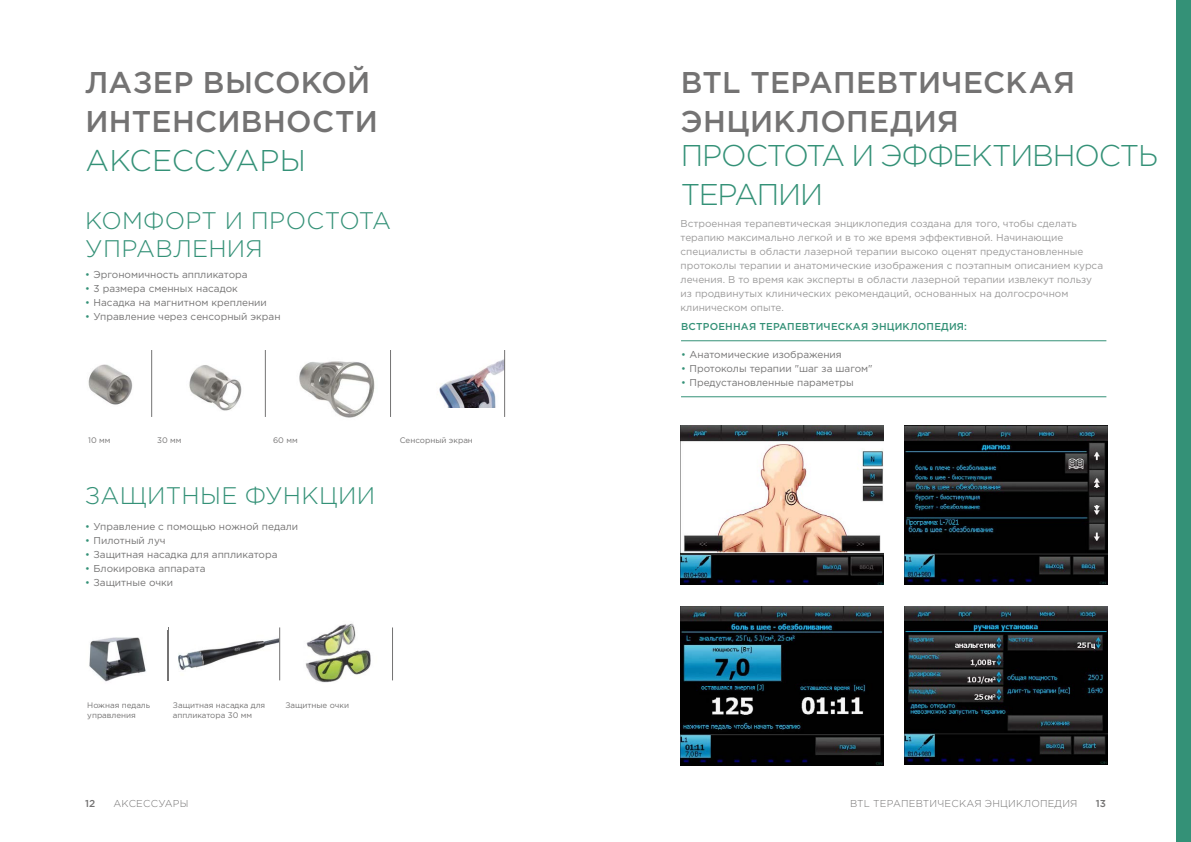
<style>
.page{position:relative;width:1191px;height:842px;background:#fff}
.page>*{position:absolute;margin:0;border:0;box-sizing:border-box;transform-origin:0 0}
.t1{font:500 30px/39px "Gotham Pro";letter-spacing:.01em;color:#747373}
.t2{font:300 30px/39px "Gotham Pro";letter-spacing:-.04em;color:#349177}
.t3{font:300 30px "Gotham Pro";letter-spacing:.01em;color:#349177}
.t4{font:300 24px/28px "Gotham Pro";letter-spacing:.015em;color:#349177}
.t5{font:10px/14px "Gotham Pro";color:#9b9a9a}
.t6{font:10px "Gotham Pro";color:#747373}
.t7{font:300 10px "Gotham Pro";letter-spacing:.02em;color:#747373}
.t8{font:500 10px "Gotham Pro";letter-spacing:.02em;color:#349177}
.t9{font:500 10px "Gotham Pro";color:#747373}
.t10{font:8px/10px "Gotham Pro";color:#747373}
.s1{color:#349177}
</style>
<div class="page">
<img style="left:196px;top:638px;width:83px;height:30px">
<hr style="left:681px;top:340px;width:425px;height:1px;background:#349177">
<hr style="left:681px;top:396px;width:425px;height:1px;background:#349177">
<hr style="left:168px;top:627px;width:1px;height:53px;background:#747373">
<hr style="left:279px;top:627px;width:1px;height:53px;background:#747373">
<img style="left:305px;top:623px;width:66px;height:60px">
<img style="left:89px;top:630px;width:107px;height:52px">
<img style="left:168px;top:630px;width:1px;height:50px">
<hr style="left:392px;top:627px;width:1px;height:53px;background:#747373">
<img style="left:88px;top:364px;width:45px;height:41px">
<hr style="left:151px;top:350px;width:1px;height:67px;background:#747373">
<img style="left:189px;top:365px;width:53px;height:46px">
<hr style="left:265px;top:350px;width:1px;height:67px;background:#747373">
<img style="left:299px;top:361px;width:76px;height:57px">
<hr style="left:390px;top:350px;width:1px;height:67px;background:#747373">
<img style="left:439px;top:359px;width:65px;height:49px">
<hr style="left:504px;top:350px;width:1px;height:67px;background:#747373">
<img style="left:904px;top:426px;width:203px;height:158px">
<img style="left:904px;top:606px;width:203px;height:158px">
<img style="left:680px;top:426px;width:204px;height:159px">
<img style="left:680px;top:606px;width:204px;height:159px">
<div style="left:1176px;top:0;width:15px;height:842px;background:#349177"></div>
<h1 class="t1" style="left:85px;top:62px;width:294px">ЛАЗЕР ВЫСОКОЙ<br>ИНТЕНСИВНОСТИ</h1>
<h1 class="t3" style="left:85px;top:144px;width:222px">АКСЕССУАРЫ</h1>
<h2 class="t4" style="left:85px;top:207px;width:307px">КОМФОРТ И ПРОСТОТА<br>УПРАВЛЕНИЯ</h2>
<p class="t6" style="left:85px;top:269px;width:164px"><span class="s1">•</span> Эргономичность аппликатора</p>
<p class="t6" style="left:85px;top:283px;width:154px"><span class="s1">•</span> 3 размера сменных насадок</p>
<p class="t6" style="left:85px;top:297px;width:183px"><span class="s1">•</span> Насадка на магнитном креплении</p>
<p class="t6" style="left:85px;top:311px;width:197px"><span class="s1">•</span> Управление через сенсорный экран</p>
<p class="t10" style="left:88px;top:435px;width:24px">10 мм</p>
<p class="t10" style="left:157px;top:435px;width:26px">30 мм</p>
<p class="t10" style="left:273px;top:435px;width:26px">60 мм</p>
<h2 class="t4" style="left:85px;top:482px;width:291px">ЗАЩИТНЫЕ ФУНКЦИИ</h2>
<p class="t6" style="left:85px;top:521px;width:215px"><span class="s1">•</span> Управление с помощью ножной педали</p>
<p class="t6" style="left:85px;top:535px;width:82px"><span class="s1">•</span> Пилотный луч</p>
<p class="t6" style="left:85px;top:549px;width:194px"><span class="s1">•</span> Защитная насадка для аппликатора</p>
<p class="t6" style="left:85px;top:563px;width:122px"><span class="s1">•</span> Блокировка аппарата</p>
<p class="t6" style="left:85px;top:577px;width:90px"><span class="s1">•</span> Защитные очки</p>
<p class="t10" style="left:400px;top:436px;width:75px">Сенсорный экран</p>
<p class="t10" style="left:87px;top:700px;width:64px">Ножная педаль управления</p>
<p class="t10" style="left:173px;top:700px;width:94px">Защитная насадка для</p>
<p class="t10" style="left:285px;top:700px;width:65px">Защитные очки</p>
<p class="t10" style="left:173px;top:710px;width:81px">аппликатора 30 мм</p>
<h1 class="t1" style="left:681px;top:62px;width:396px">BTL ТЕРАПЕВТИЧЕСКАЯ<br>ЭНЦИКЛОПЕДИЯ</h1>
<h1 class="t2" style="left:681px;top:136px;width:479px">ПРОСТОТА И ЭФФЕКТИВНОСТЬ<br>ТЕРАПИИ</h1>
<p class="t5" style="left:680px;top:216px;width:424px">Встроенная терапевтическая энциклопедия создана для того, чтобы сделать терапию максимально легкой и в то же время эффективной. Начинающие специалисты в области лазерной терапии высоко оценят предустановленные протоколы терапии и анатомические изображения с поэтапным описанием курса лечения. В то время как эксперты в области лазерной терапии извлекут пользу из продвинутых клинических рекомендаций, основанных на долгосрочном клиническом опыте.</p>
<p class="t8" style="left:681px;top:321px;width:287px">ВСТРОЕННАЯ ТЕРАПЕВТИЧЕСКАЯ ЭНЦИКЛОПЕДИЯ:</p>
<p class="t6" style="left:681px;top:349px;width:162px"><span class="s1">•</span> Анатомические изображения</p>
<p class="t6" style="left:681px;top:363px;width:193px"><span class="s1">•</span> Протоколы терапии "шаг за шагом"</p>
<p class="t6" style="left:681px;top:377px;width:174px"><span class="s1">•</span> Предустановленные параметры</p>
<p class="t7" style="left:113px;top:798px;width:76px">АКСЕССУАРЫ</p>
<p class="t7" style="left:850px;top:798px;width:229px">BTL ТЕРАПЕВТИЧЕСКАЯ ЭНЦИКЛОПЕДИЯ</p>
<p class="t9" style="left:85px;top:797px;width:12px">12</p>
<p class="t9" style="left:1095px;top:797px;width:12px">13</p>
</div>
